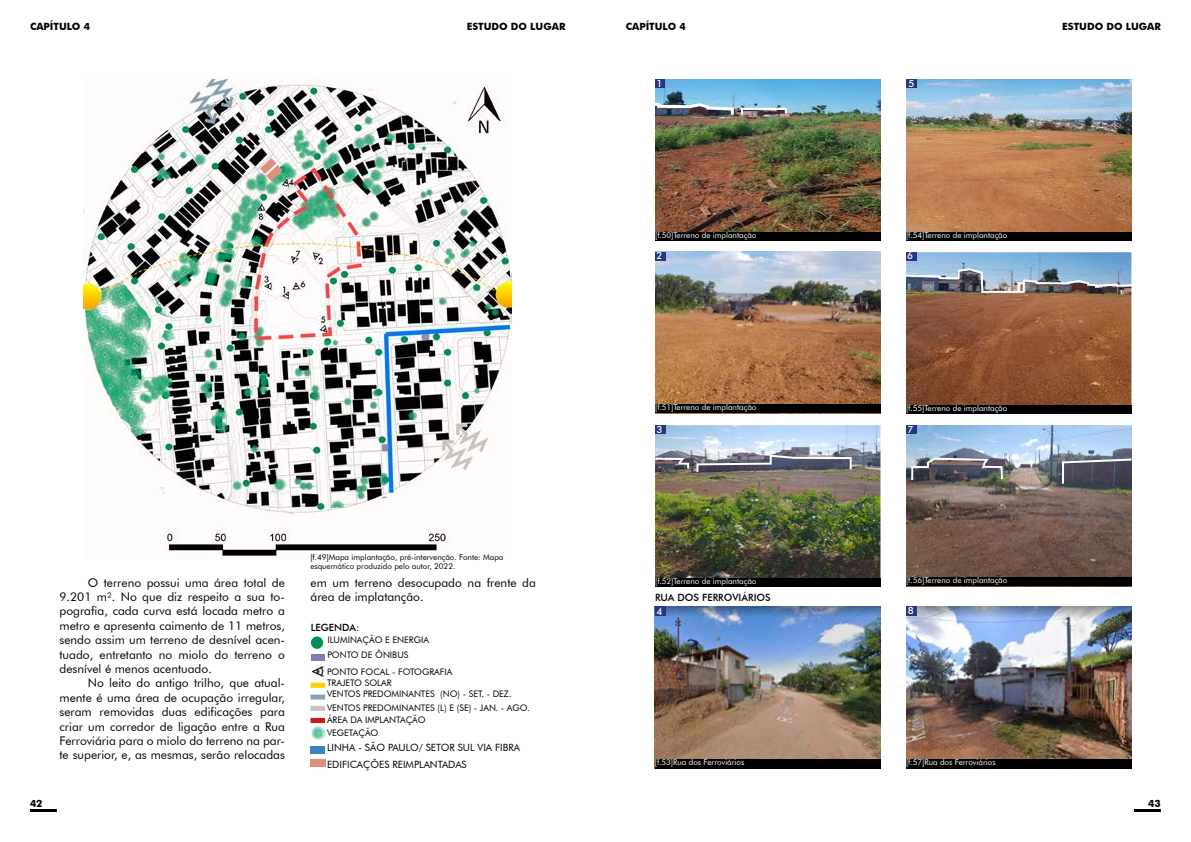
<style>
.page{position:relative;width:1191px;height:842px;background:#fff}
.page>*{position:absolute;margin:0;border:0;box-sizing:border-box;transform-origin:0 0}
.t1{font:12px/14.4px "Futura BT";color:#000;text-align:justify}
.t2{font:10px "Futura BT";color:#000}
.t3{font:700 10px "Futura BT";color:#000}
.t4{font:500 10px "Futura BT";color:#000}
.t5{font:500 10px "Futura BT";color:#fff}
.t6{font:9px/14.5px "Futura BT";color:#000}
.t7{font:8px "Futura BT";color:#fff}
.t8{font:8px/9.6px "Futura BT";color:#000}
</style>
<div class="page">
<hr style="left:30px;top:810px;width:27px;height:2px;background:#000">
<hr style="left:1134px;top:810px;width:27px;height:2px;background:#000">
<div style="left:311px;top:654px;width:13px;height:6px;background:#837db5"></div>
<div style="left:311px;top:636px;width:12px;height:13px;background:#008f57;border-radius:50%"></div>
<div style="left:310px;top:706px;width:15px;height:5px;background:#c7c3c0"></div>
<div style="left:310px;top:694px;width:15px;height:5px;background:#8ba1b0"></div>
<div style="left:310px;top:683px;width:15px;height:5px;background:#fcd100"></div>
<div style="left:310px;top:718px;width:15px;height:5px;background:#cd1719"></div>
<svg style="left:312px;top:666px;width:12px;height:12px"></svg>
<img style="left:84px;top:79px;width:428px;height:479px">
<img style="left:311px;top:727px;width:15px;height:13px">
<div style="left:310px;top:746px;width:15px;height:8px;background:#3c82c4"></div>
<svg style="left:260px;top:158px;width:22px;height:23px"></svg>
<div style="left:310px;top:759px;width:16px;height:7px;background:#df8f7a"></div>
<img style="left:655px;top:252px;width:225px;height:152px">
<img style="left:655px;top:79px;width:225px;height:153px">
<img style="left:655px;top:607px;width:225px;height:152px">
<img style="left:906px;top:425px;width:225px;height:152px">
<img style="left:655px;top:425px;width:225px;height:152px">
<img style="left:906px;top:79px;width:225px;height:153px">
<img style="left:906px;top:252px;width:225px;height:153px">
<img style="left:906px;top:607px;width:225px;height:152px">
<img style="left:906px;top:267px;width:226px;height:27px">
<img style="left:655px;top:454px;width:197px;height:20px">
<svg style="left:910px;top:457px;width:94px;height:25px;background:#68686f"></svg>
<svg style="left:1061px;top:457px;width:71px;height:29px;background:#575966"></svg>
<div style="left:655px;top:404px;width:225px;height:9px;background:#000"></div>
<div style="left:655px;top:232px;width:225px;height:9px;background:#000"></div>
<div style="left:655px;top:759px;width:225px;height:9px;background:#000"></div>
<div style="left:655px;top:577px;width:225px;height:9px;background:#000"></div>
<div style="left:906px;top:232px;width:225px;height:9px;background:#000"></div>
<div style="left:906px;top:405px;width:225px;height:9px;background:#000"></div>
<div style="left:906px;top:577px;width:225px;height:9px;background:#000"></div>
<div style="left:906px;top:759px;width:225px;height:9px;background:#000"></div>
<div style="left:906px;top:607px;width:10px;height:9px;background:#283583"></div>
<div style="left:906px;top:79px;width:10px;height:9px;background:#283583"></div>
<div style="left:906px;top:425px;width:10px;height:9px;background:#283583"></div>
<div style="left:655px;top:425px;width:10px;height:9px;background:#283583"></div>
<div style="left:906px;top:252px;width:10px;height:9px;background:#283583"></div>
<div style="left:655px;top:79px;width:10px;height:9px;background:#283583"></div>
<img style="left:655px;top:101px;width:133px;height:17px">
<div style="left:655px;top:252px;width:10px;height:9px;background:#283583"></div>
<div style="left:655px;top:607px;width:10px;height:9px;background:#283583"></div>
<p class="t3" style="left:30px;top:20px;width:61px">CAPÍTULO 4</p>
<p class="t3" style="left:467px;top:20px;width:100px">ESTUDO DO LUGAR</p>
<p class="t3" style="left:626px;top:20px;width:61px">CAPÍTULO 4</p>
<p class="t3" style="left:1062px;top:20px;width:100px">ESTUDO DO LUGAR</p>
<p class="t5" style="left:656px;top:77px;width:8px">1</p>
<p class="t5" style="left:908px;top:77px;width:8px">5</p>
<p class="t7" style="left:655px;top:230px;width:103px">[f.50]Terreno de implantação</p>
<p class="t7" style="left:906px;top:230px;width:103px">[f.54]Terreno de implantação</p>
<p class="t5" style="left:656px;top:250px;width:8px">2</p>
<p class="t5" style="left:907px;top:250px;width:8px">6</p>
<p class="t7" style="left:655px;top:402px;width:103px">[f.51]Terreno de implantação</p>
<p class="t7" style="left:906px;top:403px;width:103px">[f.55]Terreno de implantação</p>
<p class="t1" style="left:60px;top:575px;width:227px;text-indent:28px">O terreno possui uma área total de 9.201 m². No que diz respeito a sua to&shy;pografia, cada curva está locada metro a metro e apresenta caimento de 11 metros, sendo assim um terreno de desnível acen&shy;tuado, entretanto no miolo do terreno o desnível é menos acentuado.</p>
<p class="t1" style="left:60px;top:676px;width:227px;text-indent:28px">No leito do antigo trilho, que atual&shy;mente é uma área de ocupação irregular, seram removidas duas edificações para criar um corredor de ligação entre a Rua Ferroviária para o miolo do terreno na par&shy;te superior, e, as mesmas, serão relocadas</p>
<p class="t8" style="left:310px;top:552px;width:195px">[f.49]Mapa implantação, pré-intervenção. Fonte: Mapa esquemático produzido pelo autor, 2022.</p>
<p class="t1" style="left:310px;top:575px;width:227px">em um terreno desocupado na frente da área de implatanção.</p>
<p class="t4" style="left:311px;top:622px;width:50px">LEGENDA:</p>
<p class="t6" style="left:327px;top:633px;width:103px">ILUMINAÇÃO E ENERGIA<br>PONTO DE ÔNIBUS</p>
<p class="t6" style="left:327px;top:664px;width:127px">PONTO FOCAL - FOTOGRAFIA</p>
<p class="t6" style="left:327px;top:686px;width:186px">VENTOS PREDOMINANTES (NO) - SET. - DEZ.</p>
<p class="t6" style="left:327px;top:675px;width:66px">TRAJETO SOLAR</p>
<p class="t6" style="left:327px;top:700px;width:204px">VENTOS PREDOMINANTES (L) E (SE) - JAN. - AGO.</p>
<p class="t6" style="left:327px;top:713px;width:100px;line-height:13.4px">ÁREA DA IMPLANTAÇÃO<br>VEGETAÇÃO</p>
<p class="t2" style="left:327px;top:741px;width:194px">LINHA - SÃO PAULO/ SETOR SUL VIA FIBRA</p>
<p class="t2" style="left:327px;top:758px;width:141px">EDIFICAÇÕES REIMPLANTADAS</p>
<p class="t5" style="left:656px;top:423px;width:8px">3</p>
<p class="t5" style="left:907px;top:423px;width:8px">7</p>
<p class="t7" style="left:655px;top:576px;width:103px">[f.52]Terreno de implantação</p>
<p class="t7" style="left:906px;top:575px;width:103px">[f.56]Terreno de implantação</p>
<p class="t4" style="left:655px;top:591px;width:117px">RUA DOS FERROVIÁRIOS</p>
<p class="t5" style="left:656px;top:605px;width:8px">4</p>
<p class="t5" style="left:908px;top:604px;width:8px">8</p>
<p class="t7" style="left:655px;top:757px;width:91px">[f.53]Rua dos Ferroviários</p>
<p class="t7" style="left:906px;top:757px;width:91px">[f.57]Rua dos Ferroviários</p>
<p class="t3" style="left:30px;top:797px;width:14px">42</p>
<p class="t3" style="left:1148px;top:797px;width:14px">43</p>
</div>
